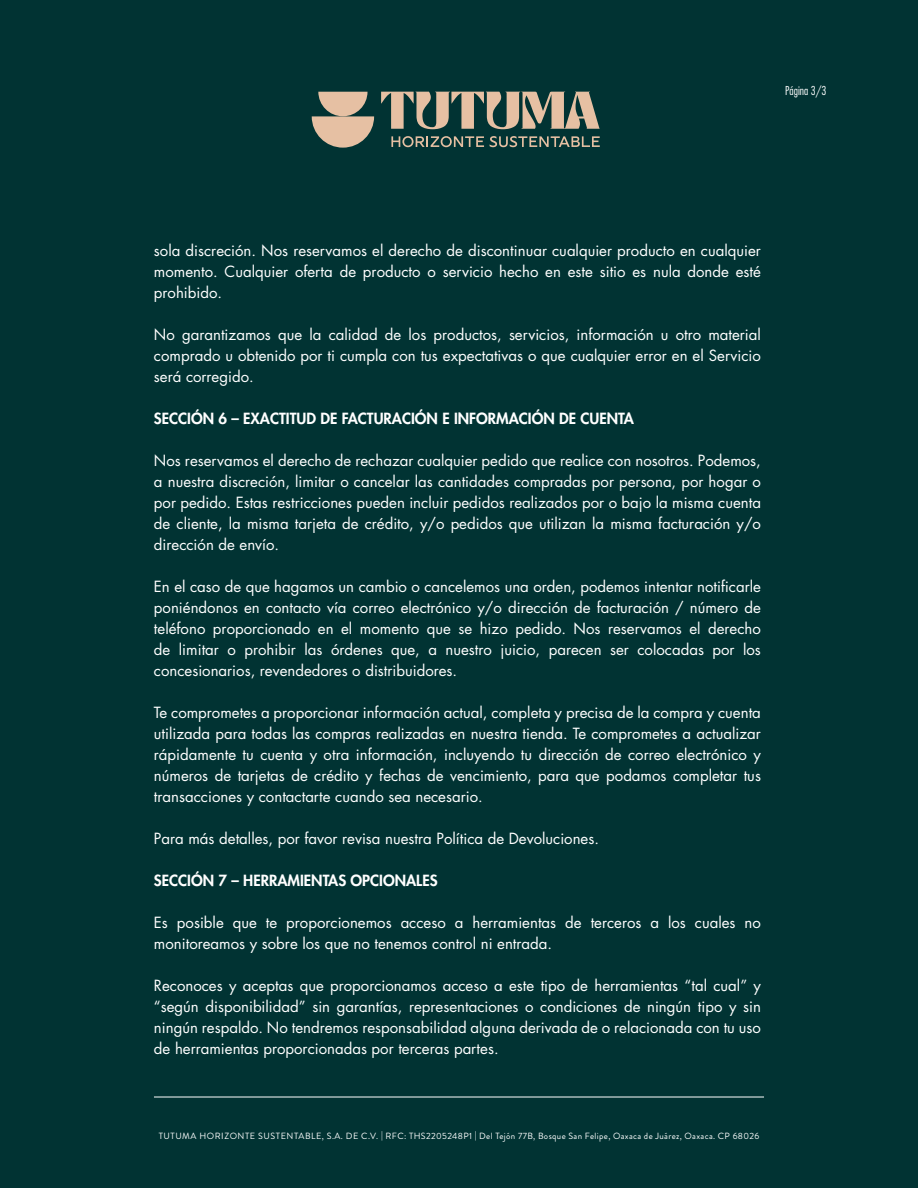
<style>
.page{position:relative;width:918px;height:1188px;background:#013333}
.page>*{position:absolute;margin:0;border:0;box-sizing:border-box;transform-origin:0 0}
.t1{font:15px/21px "Futura Std";color:#fff;text-align:justify}
.t2{font:800 15px "Futura Std";color:#fff}
.t3{font:300 condensed 12px "Futura Std";color:#fff}
.t4{font:9px "Brandon Grotesque";letter-spacing:.04em;color:#fff}
</style>
<div class="page">
<svg style="left:381px;top:92px;width:219px;height:37px"></svg>
<svg style="left:391px;top:136px;width:93px;height:11px"></svg>
<svg style="left:490px;top:136px;width:110px;height:11px"></svg>
<svg style="left:312px;top:92px;width:62px;height:56px"></svg>
<hr style="left:154px;top:1097px;width:610px;height:1px;background:#fff">
<p class="t3" style="left:785px;top:83px;width:43px">Página 3/3</p>
<p class="t1" style="left:154px;top:240px;width:609px">sola discreción. Nos reservamos el derecho de discontinuar cualquier producto en cualquier momento. Cualquier oferta de producto o servicio hecho en este sitio es nula donde esté prohibido.</p>
<p class="t1" style="left:154px;top:324px;width:609px">No garantizamos que la calidad de los productos, servicios, información u otro material comprado u obtenido por ti cumpla con tus expectativas o que cualquier error en el Servicio será corregido.</p>
<p class="t2" style="left:154px;top:409px;width:481px">SECCIÓN 6 – EXACTITUD DE FACTURACIÓN E INFORMACIÓN DE CUENTA</p>
<p class="t1" style="left:154px;top:450px;width:609px">Nos reservamos el derecho de rechazar cualquier pedido que realice con nosotros. Podemos, a nuestra discreción, limitar o cancelar las cantidades compradas por persona, por hogar o por pedido. Estas restricciones pueden incluir pedidos realizados por o bajo la misma cuenta de cliente, la misma tarjeta de crédito, y/o pedidos que utilizan la misma facturación y/o dirección de envío.</p>
<p class="t1" style="left:154px;top:576px;width:608px">En el caso de que hagamos un cambio o cancelemos una orden, podemos intentar notificarle poniéndonos en contacto vía correo electrónico y/o dirección de facturación / número de teléfono proporcionado en el momento que se hizo pedido. Nos reservamos el derecho de limitar o prohibir las órdenes que, a nuestro juicio, parecen ser colocadas por los concesionarios, revendedores o distribuidores.</p>
<p class="t1" style="left:154px;top:702px;width:609px">Te comprometes a proporcionar información actual, completa y precisa de la compra y cuenta utilizada para todas las compras realizadas en nuestra tienda. Te comprometes a actualizar rápidamente tu cuenta y otra información, incluyendo tu dirección de correo electrónico y números de tarjetas de crédito y fechas de vencimiento, para que podamos completar tus transacciones y contactarte cuando sea necesario.</p>
<p class="t1" style="left:154px;top:828px;width:447px">Para más detalles, por favor revisa nuestra Política de Devoluciones.</p>
<p class="t2" style="left:154px;top:871px;width:285px">SECCIÓN 7 – HERRAMIENTAS OPCIONALES</p>
<p class="t1" style="left:154px;top:912px;width:608px">Es posible que te proporcionemos acceso a herramientas de terceros a los cuales no monitoreamos y sobre los que no tenemos control ni entrada.</p>
<p class="t1" style="left:154px;top:975px;width:609px">Reconoces y aceptas que proporcionamos acceso a este tipo de herramientas “tal cual” y “según disponibilidad” sin garantías, representaciones o condiciones de ningún tipo y sin ningún respaldo. No tendremos responsabilidad alguna derivada de o relacionada con tu uso de herramientas proporcionadas por terceras partes.</p>
<p class="t4" style="left:159px;top:1130px;width:602px">TUTUMA HORIZONTE SUSTENTABLE, S.A. DE C.V. | RFC: THS2205248P1 | Del Tejón 77B, Bosque San Felipe, Oaxaca de Juárez, Oaxaca. CP 68026</p>
</div>
